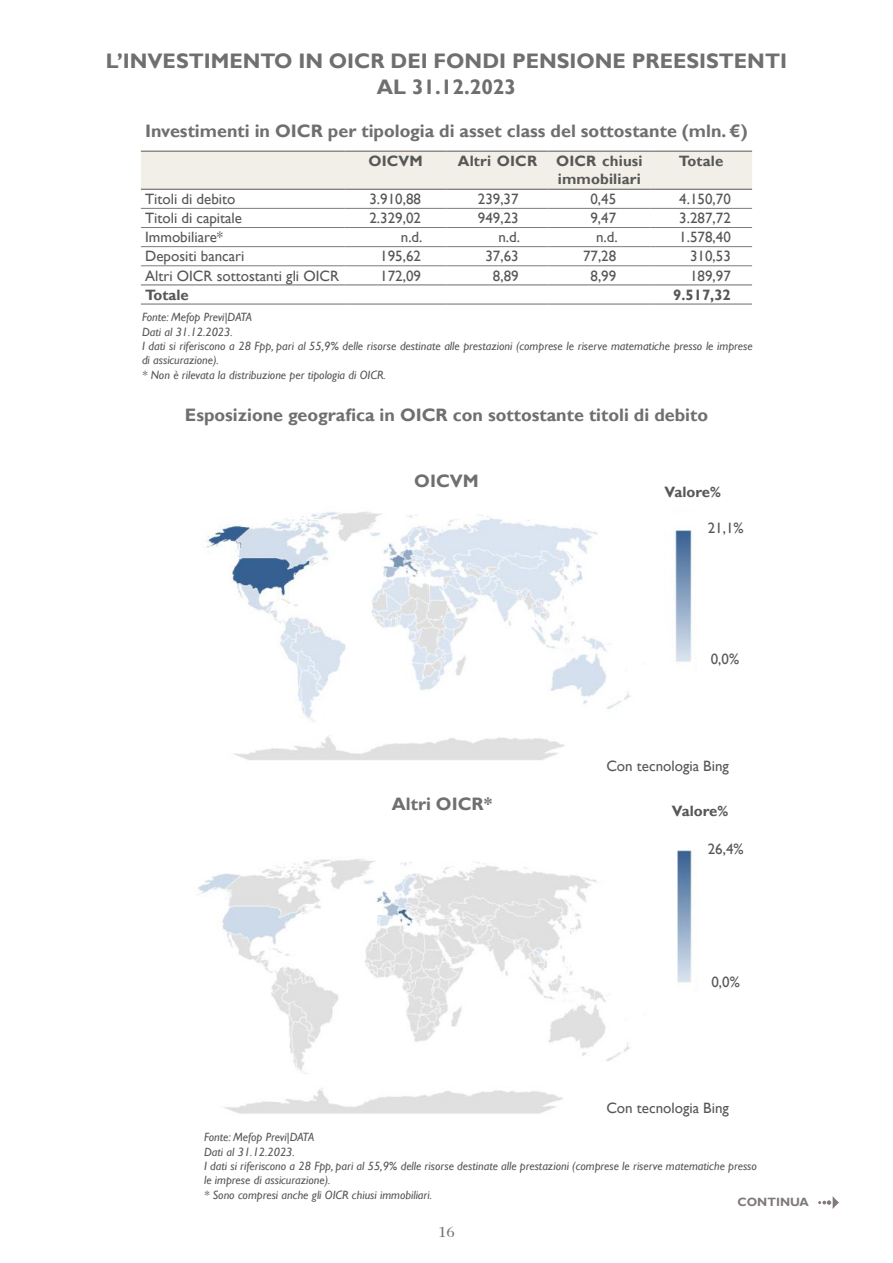
<style>
.page{position:relative;width:893px;height:1263px;background:#fff}
.page>*{position:absolute;margin:0;border:0;box-sizing:border-box;transform-origin:0 0}
.t1{font:700 21px/25.2px "Gill Sans";color:#706f6f;text-align:center}
.t2{font:700 18px "Gill Sans";color:#706f6f}
.t3{font:15px "Gill Sans";color:#575756}
.t4{font:700 15px/18px "Gill Sans";letter-spacing:.01em;color:#575756}
.t5{font:15px "Caslon 224 Std";color:#706f6f}
.t6{font:italic 12px/14.4px "Gill Sans";color:#575756}
.t7{font:700 12px "Gill Sans";color:#817a79}
</style>
<div class="page">
<img style="left:198px;top:850px;width:494px;height:264px">
<img style="left:206px;top:511px;width:486px;height:249px">
<svg style="left:818px;top:1196px;width:21px;height:13px"></svg>
<div style="left:141px;top:152px;width:611px;height:37px;background:#f1efe8"></div>
<hr style="left:141px;top:151px;width:204px;height:1px;background:#5d5655">
<hr style="left:345px;top:151px;width:102px;height:1px;background:#5d5655">
<hr style="left:447px;top:151px;width:101px;height:1px;background:#5d5655">
<hr style="left:548px;top:151px;width:102px;height:1px;background:#5d5655">
<hr style="left:650px;top:151px;width:102px;height:1px;background:#5d5655">
<hr style="left:141px;top:189px;width:204px;height:1px;background:#5d5655">
<hr style="left:345px;top:189px;width:102px;height:1px;background:#5d5655">
<hr style="left:447px;top:189px;width:101px;height:1px;background:#5d5655">
<hr style="left:548px;top:189px;width:102px;height:1px;background:#5d5655">
<hr style="left:650px;top:189px;width:102px;height:1px;background:#5d5655">
<hr style="left:141px;top:303px;width:204px;height:2px;background:#817a79">
<hr style="left:345px;top:303px;width:102px;height:2px;background:#817a79">
<hr style="left:447px;top:303px;width:101px;height:2px;background:#817a79">
<hr style="left:548px;top:303px;width:102px;height:2px;background:#817a79">
<hr style="left:650px;top:303px;width:102px;height:2px;background:#817a79">
<hr style="left:141px;top:208px;width:204px;height:1px;background:#817a79">
<hr style="left:345px;top:208px;width:102px;height:1px;background:#817a79">
<hr style="left:447px;top:208px;width:101px;height:1px;background:#817a79">
<hr style="left:548px;top:208px;width:102px;height:1px;background:#817a79">
<hr style="left:650px;top:208px;width:102px;height:1px;background:#817a79">
<hr style="left:141px;top:227px;width:204px;height:1px;background:#817a79">
<hr style="left:345px;top:227px;width:102px;height:1px;background:#817a79">
<hr style="left:447px;top:227px;width:101px;height:1px;background:#817a79">
<hr style="left:548px;top:227px;width:102px;height:1px;background:#817a79">
<hr style="left:650px;top:227px;width:102px;height:1px;background:#817a79">
<hr style="left:141px;top:246px;width:204px;height:1px;background:#817a79">
<hr style="left:345px;top:246px;width:102px;height:1px;background:#817a79">
<hr style="left:447px;top:246px;width:101px;height:1px;background:#817a79">
<hr style="left:548px;top:246px;width:102px;height:1px;background:#817a79">
<hr style="left:650px;top:246px;width:102px;height:1px;background:#817a79">
<hr style="left:141px;top:265px;width:204px;height:1px;background:#817a79">
<hr style="left:345px;top:265px;width:102px;height:1px;background:#817a79">
<hr style="left:447px;top:265px;width:101px;height:1px;background:#817a79">
<hr style="left:548px;top:265px;width:102px;height:1px;background:#817a79">
<hr style="left:650px;top:265px;width:102px;height:1px;background:#817a79">
<hr style="left:141px;top:284px;width:204px;height:1px;background:#817a79">
<hr style="left:345px;top:284px;width:102px;height:1px;background:#817a79">
<hr style="left:447px;top:284px;width:101px;height:1px;background:#817a79">
<hr style="left:548px;top:284px;width:102px;height:1px;background:#817a79">
<hr style="left:650px;top:284px;width:102px;height:1px;background:#817a79">
<div style="left:571px;top:1103px;width:193px;height:20px;background:#fff"></div>
<h1 class="t1" style="left:106px;top:49px;width:683px">L’INVESTIMENTO IN OICR DEI FONDI PENSIONE PREESISTENTI<br>AL 31.12.2023</h1>
<h2 class="t2" style="left:145px;top:121px;width:604px">Investimenti in OICR per tipologia di asset class del sottostante (mln. €)</h2>
<p class="t4" style="left:368px;top:152px;width:56px">OICVM</p>
<p class="t4" style="left:458px;top:152px;width:81px">Altri OICR</p>
<p class="t4" style="left:556px;top:152px;width:88px">OICR chiusi immobiliari</p>
<p class="t4" style="left:679px;top:152px;width:46px">Totale</p>
<p class="t3" style="left:145px;top:190px;width:92px">Titoli di debito</p>
<p class="t3" style="left:369px;top:190px;width:53px">3.910,88</p>
<p class="t3" style="left:478px;top:190px;width:42px">239,37</p>
<p class="t3" style="left:590px;top:190px;width:27px">0,45</p>
<p class="t3" style="left:679px;top:190px;width:53px">4.150,70</p>
<p class="t3" style="left:145px;top:209px;width:98px">Titoli di capitale</p>
<p class="t3" style="left:369px;top:209px;width:53px">2.329,02</p>
<p class="t3" style="left:478px;top:209px;width:42px">949,23</p>
<p class="t3" style="left:590px;top:209px;width:27px">9,47</p>
<p class="t3" style="left:679px;top:209px;width:53px">3.287,72</p>
<p class="t3" style="left:145px;top:228px;width:80px">Immobiliare*</p>
<p class="t3" style="left:401px;top:228px;width:23px">n.d.</p>
<p class="t3" style="left:498px;top:228px;width:23px">n.d.</p>
<p class="t3" style="left:596px;top:228px;width:23px">n.d.</p>
<p class="t3" style="left:679px;top:228px;width:53px">1.578,40</p>
<p class="t3" style="left:145px;top:248px;width:101px">Depositi bancari</p>
<p class="t3" style="left:380px;top:248px;width:42px">195,62</p>
<p class="t3" style="left:485px;top:248px;width:35px">37,63</p>
<p class="t3" style="left:583px;top:248px;width:35px">77,28</p>
<p class="t3" style="left:690px;top:248px;width:42px">310,53</p>
<p class="t3" style="left:145px;top:267px;width:195px">Altri OICR sottostanti gli OICR</p>
<p class="t3" style="left:380px;top:267px;width:42px">172,09</p>
<p class="t3" style="left:493px;top:267px;width:27px">8,89</p>
<p class="t3" style="left:590px;top:267px;width:27px">8,99</p>
<p class="t3" style="left:690px;top:267px;width:42px">189,97</p>
<p class="t4" style="left:145px;top:286px;width:45px">Totale</p>
<p class="t4" style="left:673px;top:286px;width:59px">9.517,32</p>
<p class="t6" style="left:142px;top:310px;width:612px">Fonte: Mefop Previ|DATA<br>Dati al 31.12.2023.<br>I dati si riferiscono a 28 Fpp, pari al 55,9% delle risorse destinate alle prestazioni (comprese le riserve matematiche presso le imprese di assicurazione).<br>* Non è rilevata la distribuzione per tipologia di OICR.</p>
<h2 class="t2" style="left:185px;top:404px;width:525px">Esposizione geografica in OICR con sottostante titoli di debito</h2>
<h2 class="t2" style="left:414px;top:470px;width:66px">OICVM</h2>
<h2 class="t2" style="left:392px;top:793px;width:102px">Altri OICR*</h2>
<p class="t4" style="left:664px;top:484px;width:58px">Valore%</p>
<p class="t3" style="left:708px;top:519px;width:37px">21,1%</p>
<p class="t3" style="left:711px;top:650px;width:30px">0,0%</p>
<p class="t3" style="left:606px;top:757px;width:124px">Con tecnologia Bing</p>
<p class="t4" style="left:672px;top:802px;width:58px">Valore%</p>
<p class="t3" style="left:708px;top:841px;width:37px">26,4%</p>
<p class="t3" style="left:711px;top:973px;width:30px">0,0%</p>
<p class="t3" style="left:606px;top:1100px;width:124px">Con tecnologia Bing</p>
<p class="t6" style="left:204px;top:1130px;width:554px">Fonte: Mefop Previ|DATA<br>Dati al 31.12.2023.<br>I dati si riferiscono a 28 Fpp, pari al 55,9% delle risorse destinate alle prestazioni (comprese le riserve matematiche presso le imprese di assicurazione).<br>* Sono compresi anche gli OICR chiusi immobiliari.</p>
<p class="t7" style="left:738px;top:1194px;width:73px">CONTINUA</p>
<p class="t5" style="left:438px;top:1224px;width:18px">16</p>
</div>
